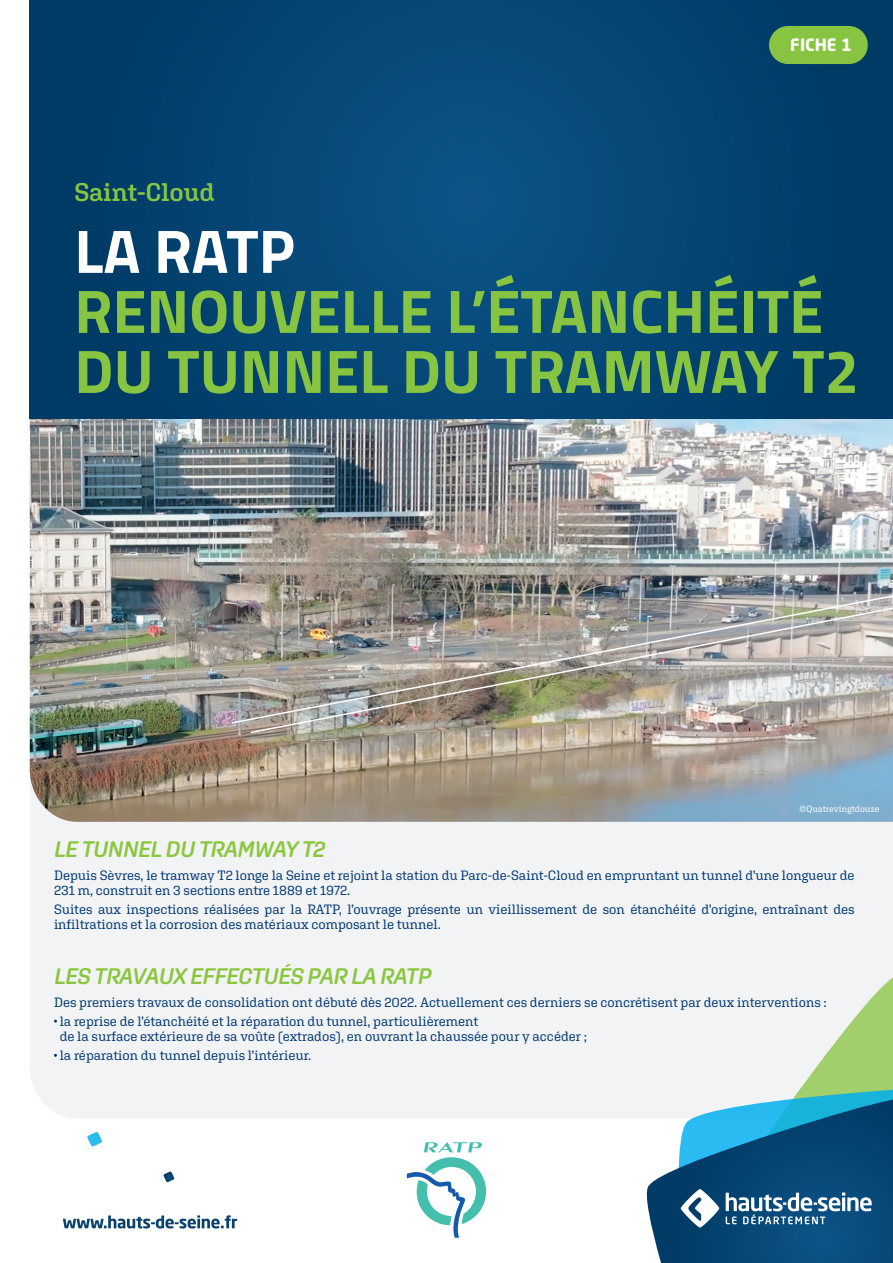
<style>
.page{position:relative;width:893px;height:1263px;background:#fff}
.page>*{position:absolute;margin:0;border:0;box-sizing:border-box;transform-origin:0 0}
.t1{font:700 61.5px/60px "Cairo";color:#86c441}
.t2{font:700 61.5px "Cairo";letter-spacing:-.005em;color:#fff}
.t3{font:600 25.5px "Aglet Slab";letter-spacing:-.015em;color:#86c441}
.t4{font:italic 600 22.5px "Aglet Sans";letter-spacing:-.025em;color:#8bc63e}
.t5{font:700 16.8px "Neo Sans Pro";color:#fff}
.t6{font:13.5px/15px "Aglet Slab";letter-spacing:-.005em;color:#013874}
.t7{font:9px "Aglet Slab";letter-spacing:-.005em;color:#fff}
</style>
<div class="page">
<div style="left:30px;top:822px;width:863px;height:296px;background:#f2f3f4"></div>
<img style="left:30px;top:419px;width:863px;height:403px">
<svg style="left:30px;top:0;width:863px;height:419px;background:#034472"></svg>
<div style="left:769px;top:26px;width:99px;height:38px;background:#86c441;border-radius:19px"></div>
<svg style="left:644px;top:975px;width:249px;height:288px"></svg>
<svg style="left:63px;top:1215px;width:174px;height:13px"></svg>
<svg style="left:407px;top:1142px;width:79px;height:96px"></svg>
<svg style="left:249px;top:725px;width:644px;height:9px;background:#ad9f92"></svg>
<img style="left:230px;top:583px;width:663px;height:142px">
<svg style="left:163px;top:1171px;width:11px;height:11px"></svg>
<svg style="left:87px;top:1132px;width:15px;height:14px"></svg>
<h2 class="t3" style="left:74px;top:176px;width:142px">Saint-Cloud</h2>
<p class="t5" style="left:790px;top:34px;width:63px">FICHE 1</p>
<h1 class="t2" style="left:74px;top:201px;width:222px">LA RATP</h1>
<h1 class="t1" style="left:74px;top:281px;width:786px">RENOUVELLE L’ÉTANCHÉITÉ<br>DU TUNNEL DU TRAMWAY T2</h1>
<h3 class="t4" style="left:54px;top:835px;width:273px">LE TUNNEL DU TRAMWAY T2</h3>
<p class="t7" style="left:799px;top:803px;width:82px">©Quatrevingtdouze</p>
<p class="t6" style="left:54px;top:867px;width:802px">Depuis Sèvres, le tramway T2 longe la Seine et rejoint la station du Parc-de-Saint-Cloud en empruntant un tunnel d’une longueur de<br>231 m, construit en 3 sections entre 1889 et 1972.</p>
<p class="t6" style="left:54px;top:902px;width:802px">Suites aux inspections réalisées par la RATP, l’ouvrage présente un vieillissement de son étanchéité d’origine, entraînant des infiltrations et la corrosion des matériaux composant le tunnel.</p>
<h3 class="t4" style="left:54px;top:962px;width:379px">LES TRAVAUX EFFECTUÉS PAR LA RATP</h3>
<p class="t6" style="left:60px;top:992px;width:769px;line-height:19.2px;text-indent:-6px">Des premiers travaux de consolidation ont débuté dès 2022. Actuellement ces derniers se concrétisent par deux interventions : la reprise de l’étanchéité et la réparation du tunnel, particulièrement</p>
<p class="t6" style="left:60px;top:1026px;width:529px;line-height:19.2px">de la surface extérieure de sa voûte (extrados), en ouvrant la chaussée pour y accéder ; la réparation du tunnel depuis l’intérieur.</p>
</div>
